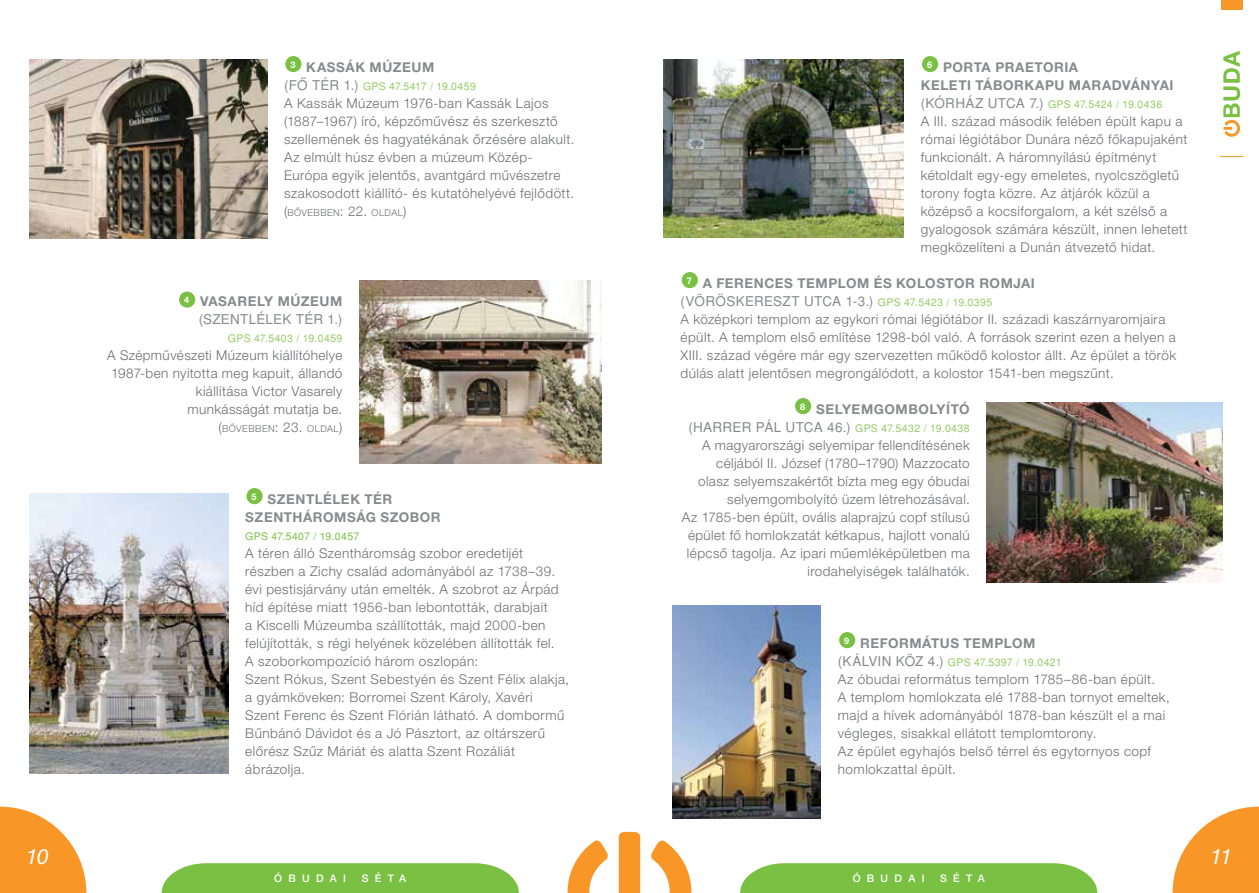
<style>
.page{position:relative;width:1259px;height:893px;background:#fff}
.page>*{position:absolute;margin:0;border:0;box-sizing:border-box;transform-origin:0 0}
.t1{font:21px "Helvetica H Italic";color:#fff}
.t2{font:13.5px/18px "Helvetica H Light";letter-spacing:.035em;color:#6d6e71}
.t3{font:13.5px/18px "Helvetica H Bold";letter-spacing:.04em;color:#888a8d}
.t4{font:13.5px "Helvetica H Regular";letter-spacing:.02em;color:#888a8d}
.t5{font:10.5px "Helvetica H Regular";letter-spacing:.03em;color:#95cb64}
.t6{font:10.5px "Helvetica H Medium";letter-spacing:.6em;color:#fff}
.t7{font:10.5px "Helvetica H Regular";letter-spacing:.03em;color:#7ac143}
.t8{font:9.45px "Helvetica H Light";letter-spacing:.05em;color:#6d6e71}
.s1{font-size:13.5px;color:#888a8d}
.s2{font-size:13.5px}
.s3{font-size:10.5px;color:#95cb64}
</style>
<div class="page">
<svg style="left:567px;top:832px;width:124px;height:61px"></svg>
<svg style="left:0;top:807px;width:86px;height:86px"></svg>
<svg style="left:1172px;top:807px;width:87px;height:86px"></svg>
<svg style="left:1223px;top:51px;width:17px;height:86px"></svg>
<div style="left:1221px;top:0;width:21px;height:10px;background:#f89728"></div>
<svg style="left:740px;top:863px;width:357px;height:30px;background:#82c44e"></svg>
<svg style="left:162px;top:863px;width:357px;height:30px;background:#82c44e"></svg>
<svg style="left:1219px;top:156px;width:24px;height:1px"></svg>
<img style="left:359px;top:281px;width:243px;height:182px">
<div style="left:922px;top:56px;width:16px;height:16px;background:#7ac143;border-radius:50%"></div>
<div style="left:682px;top:272px;width:16px;height:16px;background:#7ac143;border-radius:50%"></div>
<div style="left:795px;top:398px;width:16px;height:16px;background:#7ac143;border-radius:50%"></div>
<div style="left:839px;top:632px;width:16px;height:16px;background:#7ac143;border-radius:50%"></div>
<img style="left:663px;top:60px;width:241px;height:177px">
<img style="left:986px;top:403px;width:236px;height:179px">
<img style="left:672px;top:606px;width:149px;height:213px">
<div style="left:285px;top:56px;width:16px;height:16px;background:#7ac143;border-radius:50%"></div>
<div style="left:179px;top:292px;width:16px;height:16px;background:#7ac143;border-radius:50%"></div>
<div style="left:246px;top:488px;width:17px;height:16px;background:#7ac143;border-radius:50%"></div>
<img style="left:30px;top:60px;width:237px;height:179px">
<img style="left:30px;top:493px;width:198px;height:281px">
<p class="t3" style="left:290px;top:58px;width:145px"><sup>3</sup> KASSÁK MÚZEUM</p>
<p class="t5" style="left:284px;top:80px;width:193px"><span class="s1">(FÔ TÉR 1.)</span> GPS 47.5417 / 19.0459</p>
<p class="t2" style="left:284px;top:94px;width:292px">A Kassák Múzeum 1976-ban Kassák Lajos (1887–1967) író, képzômûvész és szerkesztô szellemének és hagyatékának ôrzésére alakult.<br>Az elmúlt húsz évben a múzeum Közép-Európa egyik jelentôs, avantgárd mûvészetre szakosodott kiállító- és kutatóhelyévé fejlôdött.</p>
<p class="t8" style="left:284px;top:207px;width:124px"><span class="s2">(</span>BÔVEBBEN<span class="s2">: 22.</span> OLDAL<span class="s2">)</span></p>
<p class="t3" style="left:184px;top:292px;width:160px"><sup>4</sup> VASARELY MÚZEUM</p>
<p class="t4" style="left:199px;top:311px;width:145px">(SZENTLÉLEK TÉR 1.)</p>
<p class="t5" style="left:228px;top:332px;width:116px">GPS 47.5403 / 19.0459</p>
<p class="t2" style="left:107px;top:346px;width:237px;text-align:right">A Szépmûvészeti Múzeum kiállítóhelye<br>1987-ben nyitotta meg kapuit, állandó kiállítása Victor Vasarely<br>munkásságát mutatja be.</p>
<p class="t8" style="left:218px;top:423px;width:125px"><span class="s2">(</span>BÔVEBBEN<span class="s2">: 23.</span> OLDAL<span class="s2">)</span></p>
<p class="t3" style="left:245px;top:490px;width:197px;text-indent:6px"><sup>5</sup> SZENTLÉLEK TÉR<br>SZENTHÁROMSÁG SZOBOR</p>
<p class="t7" style="left:245px;top:530px;width:115px">GPS 47.5407 / 19.0457</p>
<p class="t2" style="left:245px;top:544px;width:325px">A téren álló Szentháromság szobor eredetijét részben a Zichy család adományából az 1738–39. évi pestisjárvány után emelték. A szobrot az Árpád híd építése miatt 1956-ban lebontották, darabjait<br>a Kiscelli Múzeumba szállították, majd 2000-ben felújították, s régi helyének közelében állították fel.<br>A szoborkompozíció három oszlopán:<br>Szent Rókus, Szent Sebestyén és Szent Félix alakja, a gyámköveken: Borromei Szent Károly, Xavéri Szent Ferenc és Szent Flórián látható. A dombormû Bûnbánó Dávidot és a Jó Pásztort, az oltárszerû elôrész Szûz Máriát és alatta Szent Rozáliát ábrázolja.</p>
<p class="t3" style="left:921px;top:58px;width:252px;text-indent:6px"><sup>6</sup> PORTA PRAETORIA<br>KELETI TÁBORKAPU MARADVÁNYAI</p>
<p class="t5" style="left:921px;top:98px;width:243px"><span class="s1">(KÓRHÁZ UTCA 7.)</span> GPS 47.5424 / 19.0436</p>
<p class="t2" style="left:921px;top:112px;width:268px">A III. század második felében épült kapu a római légiótábor Dunára nézô fôkapujaként funkcionált. A háromnyílású építményt kétoldalt egy-egy emeletes, nyolcszögletû torony fogta közre. Az átjárók közül a középsô a kocsiforgalom, a két szélsô a gyalogosok számára készült, innen lehetett megközelíteni a Dunán átvezetô hidat.</p>
<p class="t3" style="left:687px;top:274px;width:348px"><sup>7</sup> A FERENCES TEMPLOM ÉS KOLOSTOR ROMJAI</p>
<p class="t4" style="left:680px;top:293px;width:313px">(VÖRÖSKERESZT UTCA 1-3.) <span class="s3">GPS 47.5423 / 19.0395</span></p>
<p class="t2" style="left:680px;top:310px;width:497px">A középkori templom az egykori római légiótábor II. századi kaszárnyaromjaira épült. A templom elsô említése 1298-ból való. A források szerint ezen a helyen a XIII. század végére már egy szervezetten mûködô kolostor állt. Az épület a török dúlás alatt jelentôsen megrongálódott, a kolostor 1541-ben megszûnt.</p>
<p class="t3" style="left:800px;top:400px;width:171px"><sup>8</sup> SELYEMGOMBOLYÍTÓ</p>
<p class="t4" style="left:688px;top:419px;width:283px">(HARRER PÁL UTCA 46.) <span class="s3">GPS 47.5432 / 19.0438</span></p>
<p class="t2" style="left:682px;top:436px;width:289px;text-align:right">A magyarországi selyemipar fellendítésének céljából II. József (1780–1790) Mazzocato olasz selyemszakértôt bízta meg egy óbudai selyemgombolyító üzem létrehozásával.<br>Az 1785-ben épült, ovális alaprajzú copf stílusú épület fô homlokzatát kétkapus, hajlott vonalú lépcsô tagolja. Az ipari mûemléképületben ma irodahelyiségek találhatók.</p>
<p class="t3" style="left:844px;top:634px;width:193px"><sup>9</sup> REFORMÁTUS TEMPLOM</p>
<p class="t5" style="left:838px;top:656px;width:225px"><span class="s1">(KÁLVIN KÖZ 4.)</span> GPS 47.5397 / 19.0421</p>
<p class="t2" style="left:838px;top:670px;width:333px">Az óbudai református templom 1785–86-ban épült.<br>A templom homlokzata elé 1788-ban tornyot emeltek, majd a hívek adományából 1878-ban készült el a mai végleges, sisakkal ellátott templomtorony.<br>Az épület egyhajós belsô térrel és egytornyos copf homlokzattal épült.</p>
<h1 class="t1" style="left:26px;top:846px;width:24px">10</h1>
<h1 class="t1" style="left:1210px;top:846px;width:23px">11</h1>
<p class="t6" style="left:274px;top:872px;width:73px">ÓBUDAI</p>
<p class="t6" style="left:362px;top:872px;width:46px">SÉTA</p>
<p class="t6" style="left:852px;top:872px;width:73px">ÓBUDAI</p>
<p class="t6" style="left:940px;top:872px;width:46px">SÉTA</p>
</div>
